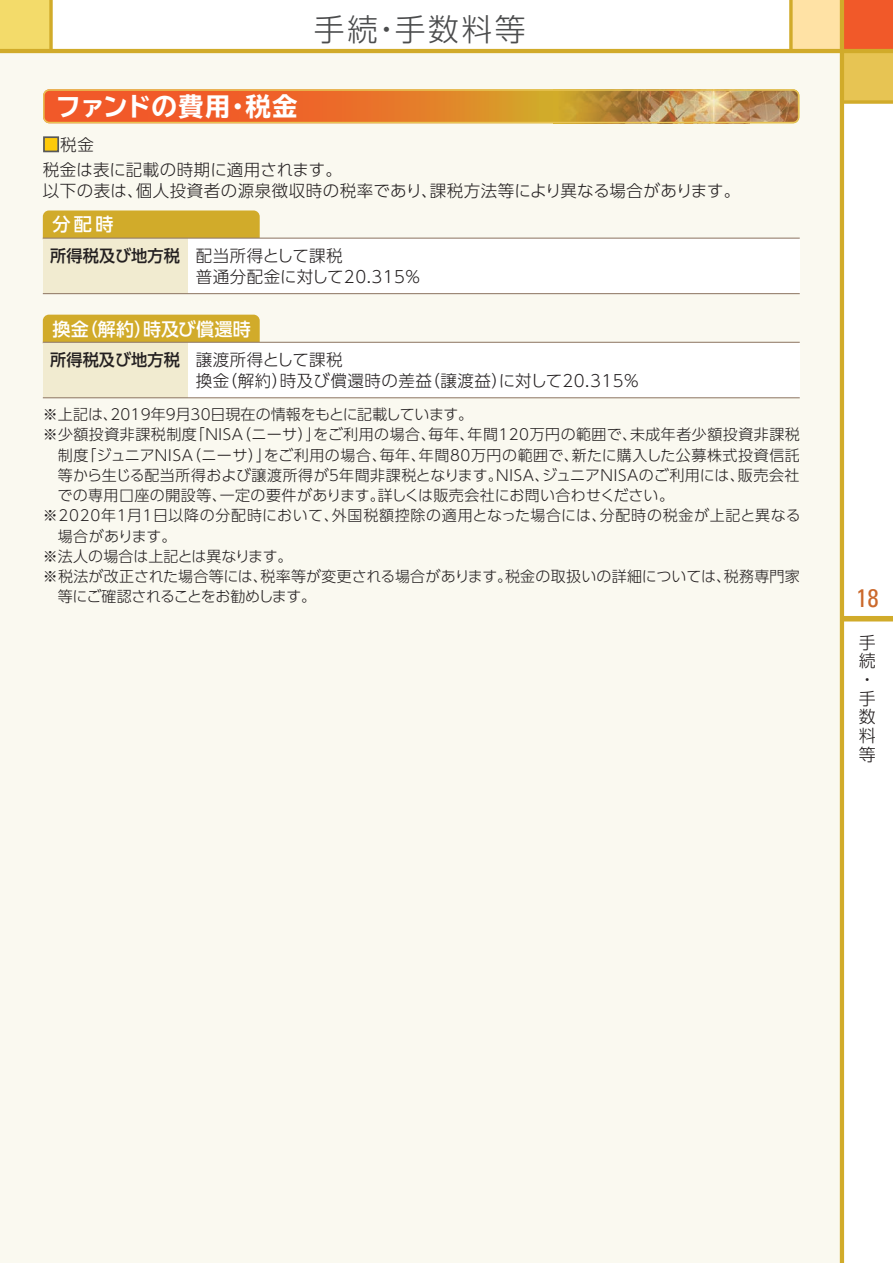
<style>
.page{position:relative;width:893px;height:1263px;background:#fff}
.page>*{position:absolute;margin:0;border:0;box-sizing:border-box;transform-origin:0 0}
.t1{font:300 30.9px "UD Shin Go Pro";letter-spacing:.08em;color:#4b4c4d}
.t2{font:700 expanded 25.5px "TBUD Go Std";color:#fff}
.t3{font:condensed 25.5px "Univers";color:#cb692c}
.t4{font:500 18.15px "UD Shin Go Pro";letter-spacing:.01em;color:#fff}
.t5{font:300 16.95px/18.8px "UD Shin Go Pro";color:#231f20}
.t6{font:300 16.5px/21px "UD Shin Go Pro";letter-spacing:.03em;color:#231f20}
.t7{font:300 15px "UD Shin Go Pro";letter-spacing:.015em;color:#231f20}
.t8{font:300 15px "UD Shin Go Pro";letter-spacing:.04em;color:#231f20}
.t9{font:300 15px "UD Shin Go Pro";letter-spacing:.035em;color:#231f20}
.t10{font:300 15px "UD Shin Go Pro";letter-spacing:.05em;color:#231f20}
.t11{font:300 15px "UD Shin Go Pro";letter-spacing:-.01em;color:#231f20}
.t12{font:300 15px "UD Shin Go Pro";letter-spacing:-.035em;color:#231f20}
.s1{color:#feca0a}
.s2{font-weight:500}
</style>
<div class="page">
<div style="left:0;top:0;width:51px;height:51px;background:#f3db6a"></div>
<div style="left:842px;top:0;width:51px;height:51px;background:#f15929"></div>
<div style="left:842px;top:51px;width:51px;height:51px;background:#e7c453"></div>
<div style="left:791px;top:0;width:51px;height:51px;background:#ffe2a5"></div>
<div style="left:842px;top:616px;width:51px;height:5px;background:#d1ab2a"></div>
<div style="left:0;top:51px;width:842px;height:1212px;background:#faf9f0"></div>
<hr style="left:840px;top:0;width:4px;height:1263px;background:#d1ab2a">
<hr style="left:0;top:49px;width:893px;height:4px;background:#d1ab2a">
<svg style="left:844px;top:100px;width:49px;height:4px"></svg>
<svg style="left:49px;top:0;width:4px;height:49px"></svg>
<svg style="left:789px;top:0;width:4px;height:49px"></svg>
<svg style="left:43px;top:89px;width:756px;height:34px;background:#db8139"></svg>
<div style="left:43px;top:210px;width:217px;height:34px;background:#d1ab2a;border-radius:6px"></div>
<div style="left:43px;top:315px;width:217px;height:34px;background:#d1ab2a;border-radius:6px"></div>
<div style="left:43px;top:342px;width:757px;height:56px;background:#fff"></div>
<div style="left:43px;top:342px;width:144px;height:56px;background:#f1ebd0"></div>
<div style="left:43px;top:238px;width:757px;height:56px;background:#fff"></div>
<div style="left:43px;top:238px;width:144px;height:56px;background:#f1ebd0"></div>
<hr style="left:43px;top:293px;width:757px;height:1px;background:#927b68">
<hr style="left:43px;top:238px;width:757px;height:1px;background:#927b68">
<hr style="left:43px;top:397px;width:757px;height:1px;background:#927b68">
<hr style="left:43px;top:342px;width:757px;height:1px;background:#927b68">
<div style="left:43px;top:136px;width:16px;height:16px;border:2px solid #57585a"></div>
<h1 class="t1" style="left:314px;top:4px;width:213px">手続・手数料等</h1>
<h2 class="t2" style="left:56px;top:92px;width:244px">ファンドの費用・税金</h2>
<p class="t6" style="left:43px;top:133px;width:53px"><span class="s1">■</span>税金</p>
<p class="t6" style="left:43px;top:159px;width:699px">税金は表に記載の時期に適用されます。<br>以下の表は、個人投資者の源泉徴収時の税率であり、課税方法等により異なる場合があります。</p>
<p class="t4" style="left:53px;top:210px;width:62px">分配時</p>
<p class="t6" style="left:196px;top:244px;width:227px;text-indent:-146px"><span class="s2">所得税及び地方税</span> 配当所得として課税<br>普通分配金に対して20.315％</p>
<p class="t4" style="left:53px;top:314px;width:200px">換金（解約）時及び償還時</p>
<p class="t6" style="left:196px;top:348px;width:445px;text-indent:-146px"><span class="s2">所得税及び地方税</span> 譲渡所得として課税<br>換金（解約）時及び償還時の差益（譲渡益）に対して20.315％</p>
<p class="t11" style="left:43px;top:402px;width:432px">※上記は、2019年9月30日現在の情報をもとに記載しています。</p>
<p class="t7" style="left:43px;top:422px;width:758px">※少額投資非課税制度「NISA（ニーサ）」をご利用の場合、毎年、年間120万円の範囲で、未成年者少額投資非課税</p>
<p class="t8" style="left:58px;top:443px;width:744px">制度「ジュニアNISA（ニーサ）」をご利用の場合、毎年、年間80万円の範囲で、新たに購入した公募株式投資信託</p>
<p class="t9" style="left:58px;top:463px;width:743px">等から生じる配当所得および譲渡所得が５年間非課税となります。NISA、ジュニアNISAのご利用には、販売会社</p>
<p class="t7" style="left:58px;top:483px;width:618px">での専用口座の開設等、一定の要件があります。詳しくは販売会社にお問い合わせください。</p>
<p class="t10" style="left:43px;top:503px;width:759px">※2020年1月1日以降の分配時において、外国税額控除の適用となった場合には、分配時の税金が上記と異なる</p>
<p class="t7" style="left:58px;top:524px;width:120px">場合があります。</p>
<p class="t11" style="left:43px;top:544px;width:251px">※法人の場合は上記とは異なります。</p>
<p class="t7" style="left:43px;top:564px;width:758px">※税法が改正された場合等には、税率等が変更される場合があります。税金の取扱いの詳細については、税務専門家</p>
<p class="t12" style="left:58px;top:584px;width:260px">等にご確認されることをお勧めします。</p>
<h2 class="t3" style="left:856px;top:582px;width:24px">18</h2>
<p class="t5" style="left:859px;top:632px;width:18px">手続・手数料等</p>
</div>
